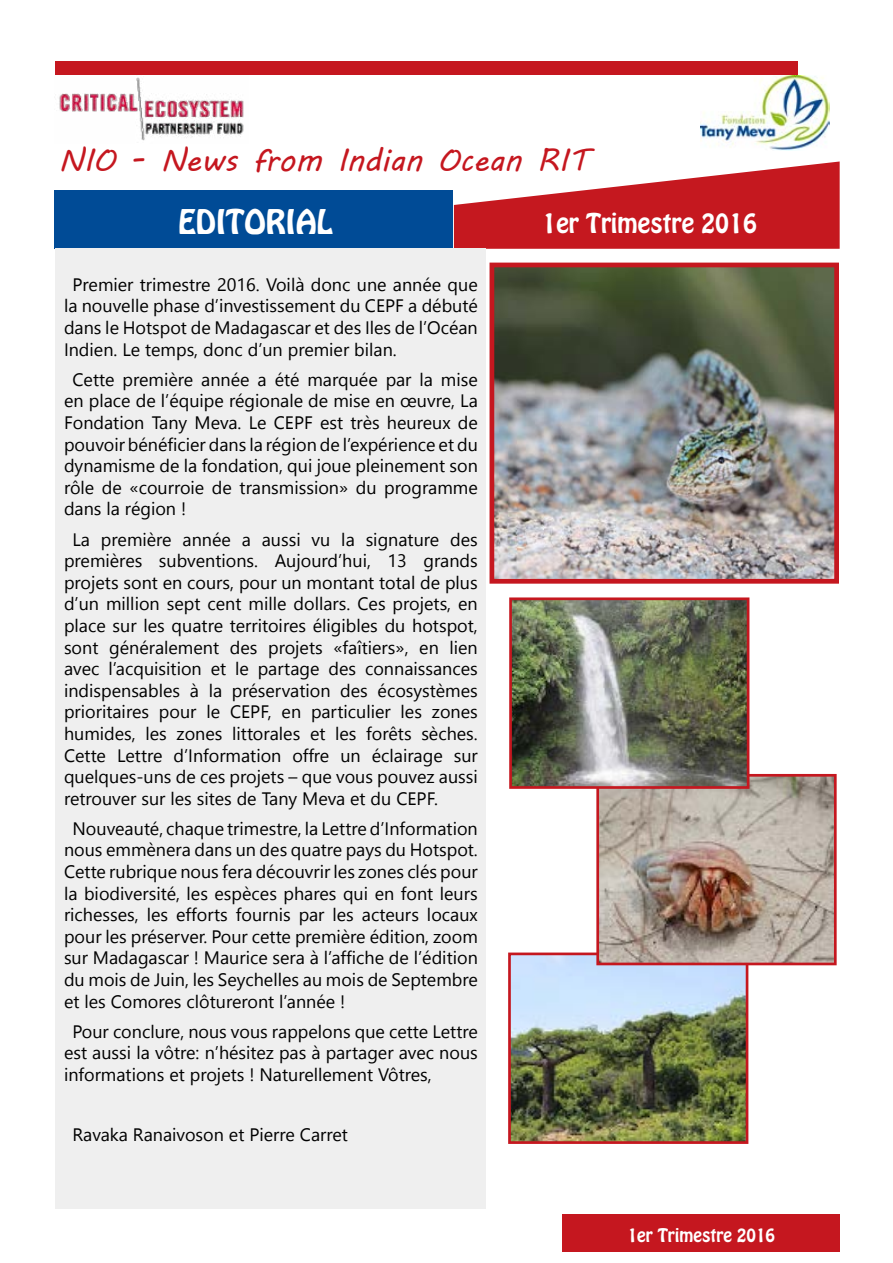
<style>
.page{position:relative;width:893px;height:1263px;background:#fff}
.page>*{position:absolute;margin:0;border:0;box-sizing:border-box;transform-origin:0 0}
.t1{font:31.5px "MV Boli";color:#c5171f}
.t2{font:30px "Hobo Std";color:#fff}
.t3{font:24px "Hobo Std";color:#fff}
.t4{font:18px "Segoe UI Symbol";color:#000}
.t5{font:16.5px "Hobo Std";color:#fff}
</style>
<div class="page">
<img style="left:512px;top:956px;width:232px;height:184px">
<div style="left:508px;top:952px;width:240px;height:192px;border:3px solid #c5171f"></div>
<img style="left:701px;top:75px;width:129px;height:76px">
<svg style="left:454px;top:161px;width:386px;height:88px"></svg>
<div style="left:56px;top:62px;width:742px;height:13px;background:#c5171f"></div>
<img style="left:59px;top:77px;width:185px;height:64px">
<div style="left:54px;top:191px;width:399px;height:58px;background:#004b96"></div>
<div style="left:56px;top:249px;width:430px;height:960px;background:#efefef"></div>
<div style="left:563px;top:1214px;width:277px;height:38px;background:#c5171f"></div>
<img style="left:495px;top:269px;width:338px;height:309px">
<div style="left:489px;top:263px;width:350px;height:321px;border:5px solid #c5171f"></div>
<img style="left:600px;top:778px;width:233px;height:183px">
<div style="left:596px;top:774px;width:241px;height:191px;border:3px solid #c5171f"></div>
<img style="left:513px;top:601px;width:232px;height:184px">
<div style="left:509px;top:597px;width:240px;height:192px;border:3px solid #c5171f"></div>
<h1 class="t1" style="left:59px;top:139px;width:531px">NIO - News from Indian Ocean RIT</h1>
<h2 class="t2" style="left:178px;top:201px;width:157px">EDITORIAL</h2>
<h3 class="t3" style="left:542px;top:207px;width:216px">1er Trimestre 2016</h3>
<p class="t4" style="left:140px;top:274px;width:57px">▼ ▲▼</p>
<p class="t4" style="left:276px;top:274px;width:103px">□ ●→ □■ ◆■</p>
<p class="t4" style="left:64px;top:296px;width:77px">● ■□◆❖ ●●</p>
<p class="t4" style="left:183px;top:296px;width:103px">▲ ■❖ ▲▼ ▲▲</p>
<p class="t4" style="left:319px;top:296px;width:43px">■▼ ◆</p>
<p class="t4" style="left:84px;top:317px;width:105px">■▲ ● ★□▼▲ □▼</p>
<p class="t4" style="left:354px;top:317px;width:39px">▲ ● ▲</p>
<p class="t4" style="left:419px;top:317px;width:6px">●</p>
<p class="t4" style="left:468px;top:317px;width:12px">■</p>
<p class="t4" style="left:145px;top:339px;width:91px">▼ ▲ □■</p>
<p class="t4" style="left:168px;top:369px;width:64px">➔ ■■</p>
<p class="t4" style="left:161px;top:391px;width:40px">● ❑◆</p>
<p class="t4" style="left:259px;top:391px;width:36px">□■ ●</p>
<p class="t4" style="left:353px;top:391px;width:84px">▲ ■ ◆❖</p>
<p class="t4" style="left:73px;top:412px;width:73px">□■ ▼□■</p>
<p class="t4" style="left:330px;top:412px;width:52px">▲▼ ▼ ➔▲</p>
<p class="t4" style="left:75px;top:434px;width:41px">□◆❖□</p>
<p class="t4" style="left:148px;top:434px;width:12px">■</p>
<p class="t4" style="left:229px;top:434px;width:27px">■▲ ●</p>
<p class="t4" style="left:343px;top:434px;width:6px">●</p>
<p class="t4" style="left:408px;top:434px;width:72px">■ ▼ ◆</p>
<p class="t4" style="left:184px;top:455px;width:160px">● □■ ▼ □■ ❑◆ □◆</p>
<p class="t4" style="left:429px;top:455px;width:51px">■▼ ▲□■</p>
<p class="t4" style="left:81px;top:477px;width:6px">●</p>
<p class="t4" style="left:147px;top:477px;width:45px">□◆ □</p>
<p class="t4" style="left:240px;top:477px;width:101px">▼ ■▲ ▲▲□■</p>
<p class="t4" style="left:84px;top:499px;width:29px">■▲ ●</p>
<p class="t4" style="left:147px;top:529px;width:67px">➔ ■■</p>
<p class="t4" style="left:271px;top:529px;width:154px">◆▲▲ ❖◆ ● ▲ ■ ▼◆</p>
<p class="t4" style="left:110px;top:550px;width:146px">➔ ▲ ▲◆ ❖ ■▼□■▲</p>
<p class="t4" style="left:286px;top:550px;width:37px">◆□◆</p>
<p class="t4" style="left:81px;top:572px;width:336px">□ ▼▲ ▲□■▼ ■ □◆ ▲ □◆ ◆■ □■▼ ■▼ ▼□▼ ●</p>
<p class="t4" style="left:456px;top:572px;width:24px">●◆▲</p>
<p class="t4" style="left:126px;top:594px;width:76px">●●□■ ▲ ▼</p>
<p class="t4" style="left:304px;top:594px;width:44px">□●● ▲</p>
<p class="t4" style="left:378px;top:594px;width:101px">▲ □ ▼▲ ■</p>
<p class="t4" style="left:75px;top:615px;width:163px">● ▲◆ ● ▲ ❑◆ ▼ ▼</p>
<p class="t4" style="left:262px;top:615px;width:66px">▼□ ▲ ●</p>
<p class="t4" style="left:356px;top:615px;width:119px">● ▲ ◆ □▼▲ □▼</p>
<p class="t4" style="left:64px;top:637px;width:36px">▲□■▼</p>
<p class="t4" style="left:250px;top:637px;width:74px">▲ □ ▼▲</p>
<p class="t4" style="left:429px;top:637px;width:51px">■ ● ■</p>
<p class="t4" style="left:73px;top:658px;width:168px">❖ ● ❑◆▲▼□■ ▼ ●</p>
<p class="t4" style="left:348px;top:658px;width:131px">▲ □■■ ▲▲ ■ ▲</p>
<p class="t4" style="left:68px;top:680px;width:146px">■▲ ■▲ ●▲ → ●</p>
<p class="t4" style="left:258px;top:680px;width:74px">▲ ❖▼□■</p>
<p class="t4" style="left:360px;top:680px;width:86px">▲ □▲ ▲▼➔</p>
<p class="t4" style="left:141px;top:702px;width:71px">▲ □◆ ●</p>
<p class="t4" style="left:291px;top:702px;width:81px">■ ▼ ◆●</p>
<p class="t4" style="left:401px;top:702px;width:79px">●▲ □■▲</p>
<p class="t4" style="left:74px;top:723px;width:366px">◆ ▲ ●▲ □■▲ ●▼▼□ ●▲ ▼ ●▲ □ ▼▲ ▲➔</p>
<p class="t4" style="left:250px;top:745px;width:54px">▼□■ □</p>
<p class="t4" style="left:389px;top:745px;width:6px">●</p>
<p class="t4" style="left:64px;top:766px;width:109px">❑◆ ●❑◆ ▲ ◆■▲</p>
<p class="t4" style="left:218px;top:766px;width:201px">▲ □ ▼▲ ❑◆ ❖□◆▲ □◆❖</p>
<p class="t4" style="left:448px;top:766px;width:27px">◆▲▲</p>
<p class="t4" style="left:79px;top:788px;width:154px">▼□◆❖ ▲◆ ● ▲ ▲▼ ▲</p>
<p class="t4" style="left:86px;top:818px;width:66px">□◆❖ ◆▼</p>
<p class="t4" style="left:194px;top:818px;width:41px">❑◆ ▼</p>
<p class="t4" style="left:269px;top:818px;width:42px">▲▼ ●</p>
<p class="t4" style="left:447px;top:818px;width:33px">▼□■</p>
<p class="t4" style="left:64px;top:840px;width:40px">■□◆▲</p>
<p class="t4" style="left:214px;top:840px;width:43px">■▲ ◆■</p>
<p class="t4" style="left:280px;top:840px;width:49px">▲ ❑◆ ▼</p>
<p class="t4" style="left:374px;top:840px;width:101px">▲ ◆ ★□▼▲ □▼</p>
<p class="t4" style="left:85px;top:861px;width:136px">▼▼ ◆ ❑◆ ■□◆▲</p>
<p class="t4" style="left:284px;top:861px;width:189px">□◆❖ ● ▲ □■ ▲ ● ▲ □◆</p>
<p class="t4" style="left:64px;top:883px;width:214px">● □❖ ▲▼ ●▲ ▲➔ ▲</p>
<p class="t4" style="left:329px;top:883px;width:150px">▲ ❑◆ ■ □■▼ ● ◆ ▲</p>
<p class="t4" style="left:103px;top:904px;width:67px">▲▲▲ ●▲</p>
<p class="t4" style="left:197px;top:904px;width:95px">□▼▲ □◆■▲</p>
<p class="t4" style="left:379px;top:904px;width:92px">▼◆▲ ●□ ◆</p>
<p class="t4" style="left:75px;top:926px;width:54px">□◆ ● ▲</p>
<p class="t4" style="left:394px;top:926px;width:70px">▼ □■ □□</p>
<p class="t4" style="left:414px;top:948px;width:66px">● ▼□■</p>
<p class="t4" style="left:75px;top:969px;width:53px">◆ □▲</p>
<p class="t4" style="left:160px;top:969px;width:55px">◆■ ●▲</p>
<p class="t4" style="left:273px;top:969px;width:92px">●● ▲ ◆ □▲</p>
<p class="t4" style="left:73px;top:991px;width:244px">▼ ●▲ □ □ ▲ ●▼◆ □■▼ ●■■</p>
<p class="t4" style="left:82px;top:1021px;width:84px">□◆ □■ ●◆</p>
<p class="t4" style="left:188px;top:1021px;width:81px">■□◆▲ ❖□◆▲</p>
<p class="t4" style="left:318px;top:1021px;width:59px">●□■▲ ❑◆</p>
<p class="t4" style="left:73px;top:1043px;width:108px">▲▼ ◆▲▲ ● ❖ ▼</p>
<p class="t4" style="left:205px;top:1043px;width:54px">■ ▲▼</p>
<p class="t4" style="left:408px;top:1043px;width:71px">❖ ■□◆▲</p>
<p class="t4" style="left:126px;top:1064px;width:120px">▼ □■▲ ▼ □ ▼▲</p>
<p class="t4" style="left:282px;top:1064px;width:42px">▼◆ ●●</p>
<p class="t4" style="left:153px;top:1124px;width:93px">■ ❖□▲□■ ▼</p>
<p class="t5" style="left:628px;top:1224px;width:149px">1er Trimestre 2016</p>
</div>
